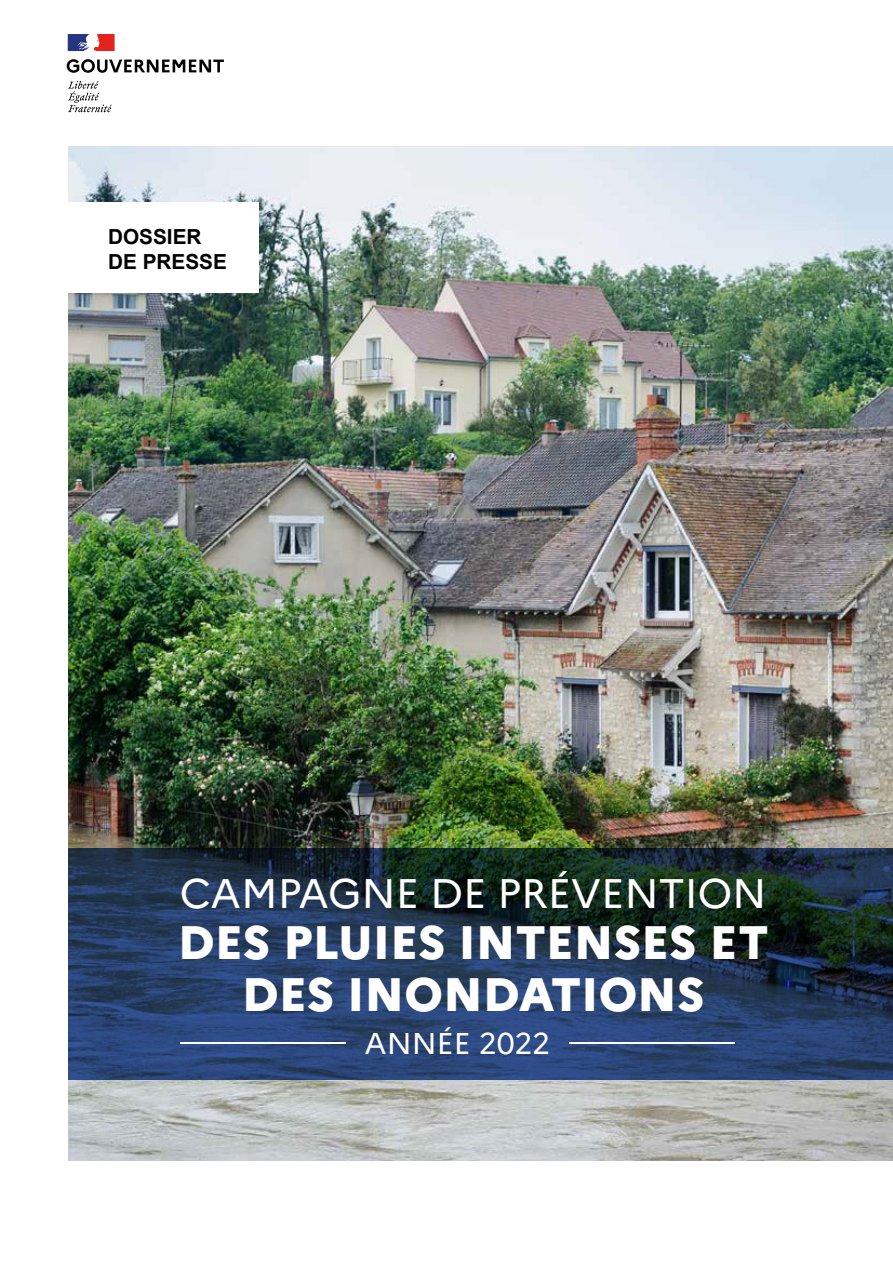
<style>
.page{position:relative;width:893px;height:1263px;background:#fff}
.page>*{position:absolute;margin:0;border:0;box-sizing:border-box;transform-origin:0 0}
.t1{font:800 46.8px/51.6px "Marianne";color:#fff;text-align:center}
.t2{font:41.25px "Marianne";color:#fff}
.t3{font:30px "Marianne";color:#fff}
.t4{font:700 20.7px/24.9px "Arial";color:#000}
</style>
<div class="page">
<svg style="left:67px;top:59px;width:157px;height:14px"></svg>
<svg style="left:68px;top:81px;width:44px;height:31px"></svg>
<svg style="left:68px;top:34px;width:47px;height:17px"></svg>
<img style="left:68px;top:146px;width:825px;height:1015px">
<div style="left:67px;top:202px;width:192px;height:90px;background:#fff"></div>
<img style="left:68px;top:848px;width:825px;height:231px">
<hr style="left:180px;top:1043px;width:165px;height:1px;background:#fff">
<hr style="left:180px;top:1042px;width:165px;height:1px;background:#fff">
<hr style="left:569px;top:1043px;width:166px;height:1px;background:#fff">
<hr style="left:569px;top:1042px;width:166px;height:1px;background:#fff">
<p class="t4" style="left:108px;top:225px;width:120px">DOSSIER<br>DE PRESSE</p>
<h1 class="t2" style="left:180px;top:868px;width:588px">CAMPAGNE DE PRÉVENTION</h1>
<h1 class="t1" style="left:178px;top:916px;width:592px">DES PLUIES INTENSES ET<br>DES INONDATIONS</h1>
<p class="t3" style="left:365px;top:1025px;width:187px">ANNÉE 2022</p>
</div>
